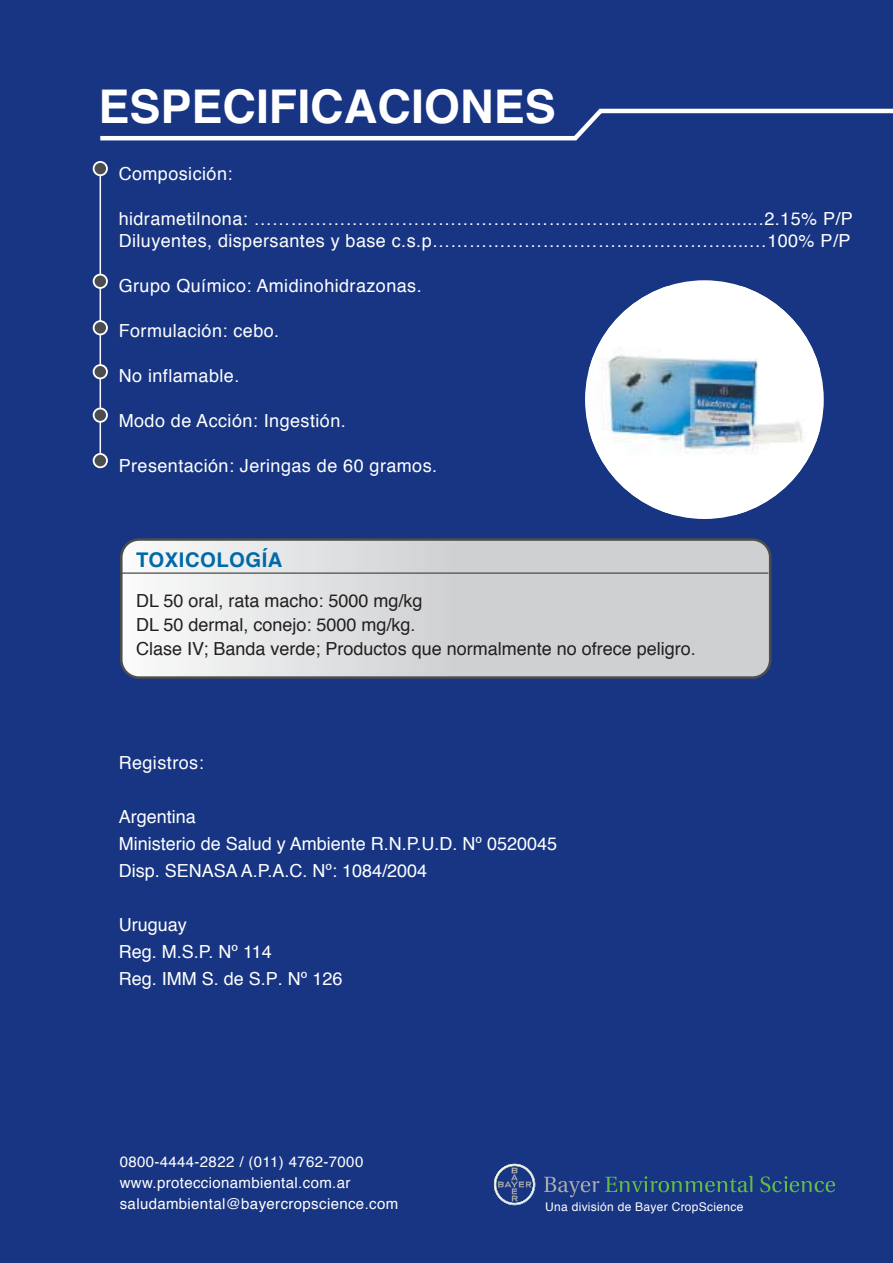
<style>
.page{position:relative;width:893px;height:1263px;background:#173583}
.page>*{position:absolute;margin:0;border:0;box-sizing:border-box;transform-origin:0 0}
.t1{font:700 46.5px "Helvetica";color:#fff}
.t2{font:700 20.25px "Helvetica";letter-spacing:.025em;color:#006aa9}
.t3{font:18px/22.5px "Helvetica";letter-spacing:.025em;color:#fff}
.t4{font:18px/27px "Helvetica";color:#fff}
.t5{font:18px/24px "Helvetica";color:#231f20}
.t6{font:15px/21px "Helvetica";letter-spacing:.025em;color:#fff}
.t7{font:12px "Helvetica";letter-spacing:.025em;color:#fff}
</style>
<div class="page">
<svg style="left:124px;top:542px;width:643px;height:133px;background:#d9dadc"></svg>
<div style="left:120px;top:538px;width:651px;height:141px;border:3px solid #4c4d4f;border-radius:18px"></div>
<hr style="left:121px;top:572px;width:647px;height:2px;background:#4c4d4f">
<svg style="left:100px;top:108px;width:793px;height:33px"></svg>
<div style="left:94px;top:162px;width:13px;height:13px;background:#4c4d4f;border-radius:50%"></div>
<div style="left:93px;top:161px;width:15px;height:15px;border:2px solid #fff;border-radius:50%"></div>
<hr style="left:100px;top:176px;width:1px;height:286px;background:#f9f9fa">
<div style="left:94px;top:275px;width:13px;height:13px;background:#4c4d4f;border-radius:50%"></div>
<div style="left:93px;top:274px;width:15px;height:15px;border:2px solid #fff;border-radius:50%"></div>
<div style="left:94px;top:321px;width:13px;height:13px;background:#4c4d4f;border-radius:50%"></div>
<div style="left:93px;top:320px;width:15px;height:15px;border:2px solid #fff;border-radius:50%"></div>
<div style="left:94px;top:365px;width:13px;height:13px;background:#4c4d4f;border-radius:50%"></div>
<div style="left:93px;top:364px;width:15px;height:15px;border:2px solid #fff;border-radius:50%"></div>
<div style="left:94px;top:408px;width:13px;height:14px;background:#4c4d4f;border-radius:50%"></div>
<div style="left:93px;top:408px;width:15px;height:15px;border:2px solid #fff;border-radius:50%"></div>
<div style="left:94px;top:454px;width:13px;height:13px;background:#4c4d4f;border-radius:50%"></div>
<div style="left:93px;top:453px;width:15px;height:15px;border:2px solid #fff;border-radius:50%"></div>
<img style="left:590px;top:286px;width:229px;height:228px">
<svg style="left:494px;top:1164px;width:41px;height:41px"></svg>
<svg style="left:544px;top:1177px;width:55px;height:20px"></svg>
<svg style="left:605px;top:1176px;width:147px;height:16px"></svg>
<svg style="left:760px;top:1176px;width:75px;height:16px"></svg>
<h1 class="t1" style="left:98px;top:65px;width:459px">ESPECIFICACIONES</h1>
<p class="t3" style="left:119px;top:162px;width:115px">Composición:</p>
<p class="t3" style="left:119px;top:207px;width:736px">hidrametilnona: …………………………………………………………….…..…......2.15% P/P<br>Diluyentes, dispersantes y base c.s.p…………………………………………....…100% P/P</p>
<p class="t3" style="left:119px;top:274px;width:305px">Grupo Químico: Amidinohidrazonas.</p>
<p class="t3" style="left:119px;top:319px;width:162px">Formulación: cebo.</p>
<p class="t3" style="left:119px;top:364px;width:122px">No inflamable.</p>
<p class="t3" style="left:119px;top:409px;width:229px">Modo de Acción: Ingestión.</p>
<p class="t3" style="left:119px;top:454px;width:320px">Presentación: Jeringas de 60 gramos.</p>
<p class="t2" style="left:136px;top:542px;width:148px">TOXICOLOGÍA</p>
<p class="t5" style="left:136px;top:588px;width:561px">DL 50 oral, rata macho: 5000 mg/kg<br>DL 50 dermal, conejo: 5000 mg/kg.<br>Clase IV; Banda verde; Productos que normalmente no ofrece peligro.</p>
<p class="t3" style="left:119px;top:751px;width:86px">Registros:</p>
<p class="t4" style="left:119px;top:803px;width:440px">Argentina<br>Ministerio de Salud y Ambiente R.N.P.U.D. Nº 0520045<br>Disp. SENASA A.P.A.C. Nº: 1084/2004</p>
<p class="t4" style="left:119px;top:911px;width:225px">Uruguay<br>Reg. M.S.P. Nº 114<br>Reg. IMM S. de S.P. Nº 126</p>
<p class="t6" style="left:120px;top:1150px;width:280px">0800-4444-2822 / (011) 4762-7000 www.proteccionambiental.com.ar saludambiental@bayercropscience.com</p>
<p class="t7" style="left:545px;top:1196px;width:200px">Una división de Bayer CropScience</p>
</div>
